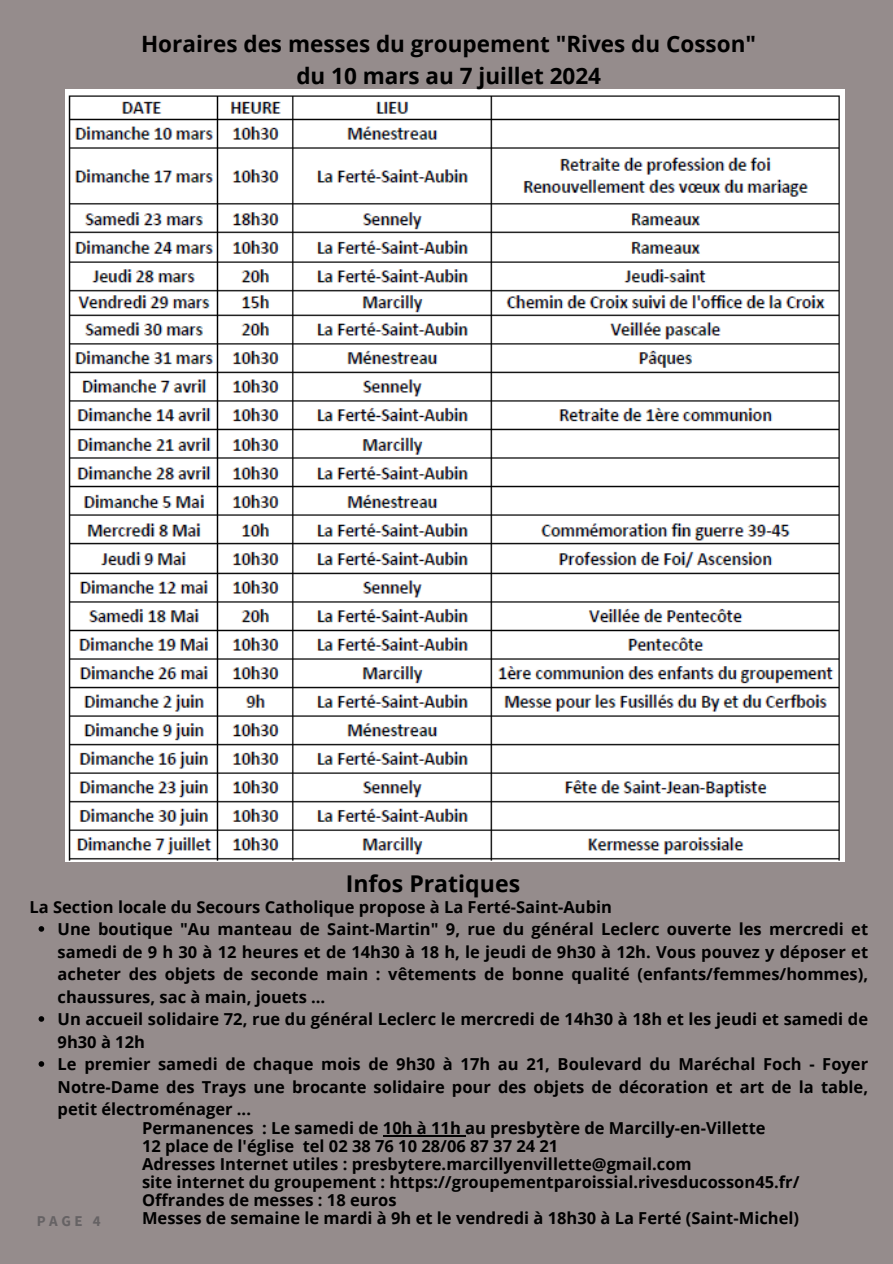
<style>
.page{position:relative;width:893px;height:1264px;background:#fff}
.page>*{position:absolute;margin:0;border:0;box-sizing:border-box;transform-origin:0 0}
.t1{font:700 23.1px "Open Sans";color:#000}
.t2{font:700 22.5px/31.5px "Open Sans";color:#000;text-align:center}
.t3{font:700 16.5px/22.5px "Open Sans";color:#000}
.t4{font:700 15px "Source Sans Pro";color:#4a4a4d}
</style>
<div class="page">
<div style="left:0;top:0;width:892px;height:1263px;background:#958c8c"></div>
<img style="left:66px;top:89px;width:778px;height:772px">
<hr style="left:383px;top:1135px;width:82px;height:1px;background:#000">
<svg style="left:39px;top:926px;width:5px;height:5px"></svg>
<svg style="left:39px;top:1016px;width:5px;height:5px"></svg>
<svg style="left:39px;top:1061px;width:5px;height:5px"></svg>
<p class="t2" style="left:141px;top:28px;width:616px">Horaires des messes du groupement "Rives du Cosson" du 10 mars au 7 juillet 2024</p>
<h3 class="t1" style="left:346px;top:867px;width:176px">Infos Pratiques</h3>
<p class="t3" style="left:30px;top:895px;width:584px">La Section locale du Secours Catholique propose à La Ferté-Saint-Aubin</p>
<p class="t3" style="left:58px;top:917px;width:812px;text-align:justify">Une boutique "Au manteau de Saint-Martin" 9, rue du général Leclerc ouverte les mercredi et samedi de 9 h 30 à 12 heures et de 14h30 à 18 h, le jeudi de 9h30 à 12h. Vous pouvez y déposer et acheter des objets de seconde main : vêtements de bonne qualité (enfants/femmes/hommes), chaussures, sac à main, jouets …</p>
<p class="t3" style="left:58px;top:1007px;width:812px">Un accueil solidaire 72, rue du général Leclerc le mercredi de 14h30 à 18h et les jeudi et samedi de<br>9h30 à 12h</p>
<h3 class="t3" style="left:58px;top:1052px;width:812px;text-align:justify">Le premier samedi de chaque mois de 9h30 à 17h au 21, Boulevard du Maréchal Foch - Foyer Notre-Dame des Trays une brocante solidaire pour des objets de décoration et art de la table, petit électroménager ...</h3>
<p class="t4" style="left:37px;top:1211px;width:66px">PAGE 4</p>
<h1 class="t3" style="left:142px;top:1118px;width:659px;line-height:18px">Permanences : Le samedi de 10h à 11h au presbytère de Marcilly-en-Villette<br>12 place de l'église tel 02 38 76 10 28/06 87 37 24 21<br>Adresses Internet utiles : presbytere.marcillyenvillette@gmail.com<br>site internet du groupement : https://groupementparoissial.rivesducosson45.fr/ Offrandes de messes : 18 euros<br>Messes de semaine le mardi à 9h et le vendredi à 18h30 à La Ferté (Saint-Michel)</h1>
</div>
